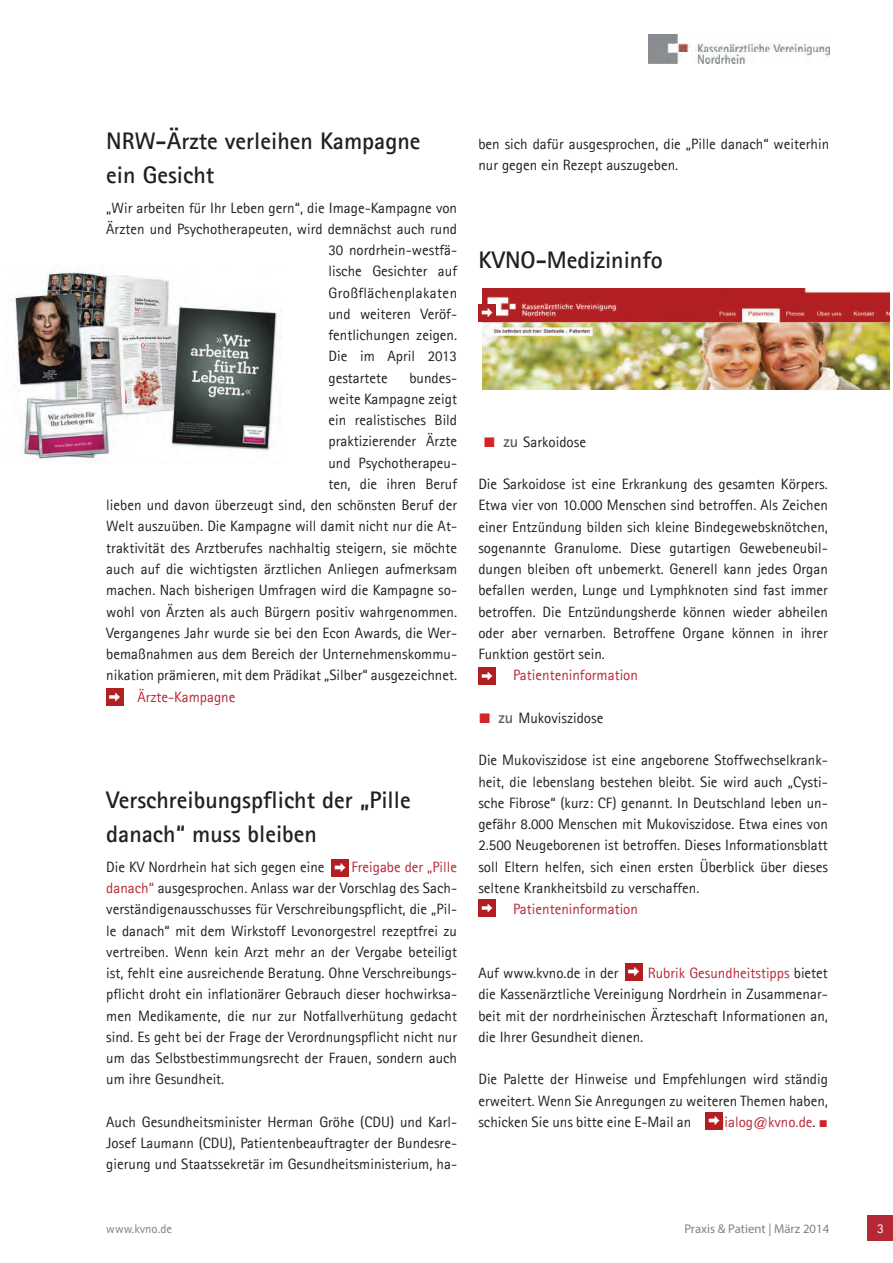
<style>
.page{position:relative;width:893px;height:1263px;background:#fff}
.page>*{position:absolute;margin:0;border:0;box-sizing:border-box;transform-origin:0 0}
.Zwischenüberschrift{font:700 24px/33.8px "Agfa Rotis Sans Serif";color:#231f20}
.Überschrift{font:700 24px "Agfa Rotis Sans Serif";color:#231f20}
.News-Fließ{font:15px/21.3px "Agfa Rotis Sans Serif";color:#231f20;text-align:justify}
.News-Fließ-2{font:15px "Agfa Rotis Sans Serif";color:#b72837}
.News-Fließ-3{font:15px "Agfa Rotis Sans Serif";letter-spacing:.025em;color:#231f20}
.t1{font:13.5px "Agfa Rotis Sans Serif";color:#fff}
.News-Fließ-4{font:12.75px "Myriad Pro";color:#808285}
.News-Fließ-5{font:12.75px "Agfa Rotis Sans Serif";color:#808285}
.s1{color:#b72837}
.s2{font-family:"Times New Roman";font-size:21px;color:#d1232a}
.s3{font-weight:700;font-size:16.5px;color:#5f5f62}
.s4{color:#231f20}
.s5{font-family:"Times New Roman";color:#d1232a}
</style>
<div class="page">
<img style="left:483px;top:289px;width:407px;height:101px">
<div style="left:868px;top:1215px;width:25px;height:26px;background:#b72837"></div>
<img style="left:649px;top:34px;width:180px;height:29px">
<img style="left:478px;top:304px;width:17px;height:17px">
<img style="left:106px;top:689px;width:17px;height:17px">
<img style="left:332px;top:859px;width:17px;height:17px">
<img style="left:11px;top:270px;width:271px;height:190px">
<img style="left:478px;top:899px;width:17px;height:17px">
<img style="left:478px;top:668px;width:17px;height:17px">
<img style="left:625px;top:963px;width:17px;height:17px">
<img style="left:706px;top:1112px;width:17px;height:17px">
<p class="Zwischenüberschrift" style="left:106px;top:123px;width:316px">NRW-Ärzte verleihen Kampagne ein Gesicht</p>
<p class="News-Fließ" style="left:106px;top:197px;width:352px">„Wir arbeiten für Ihr Leben gern“, die Image-Kampagne von</p>
<p class="News-Fließ" style="left:106px;top:218px;width:352px">Ärzten und Psychotherapeuten, wird demnächst auch rund</p>
<p class="News-Fließ" style="left:328px;top:239px;width:130px">30 nordrhein-westfä-</p>
<p class="News-Fließ" style="left:328px;top:261px;width:130px">lische Gesichter auf</p>
<p class="News-Fließ-3" style="left:328px;top:284px;width:130px">Großflächenplakaten</p>
<p class="News-Fließ" style="left:328px;top:303px;width:130px">und weiteren Veröf-</p>
<p class="News-Fließ" style="left:328px;top:324px;width:130px">fentlichungen zeigen.</p>
<p class="News-Fließ" style="left:328px;top:346px;width:130px">Die im April 2013</p>
<p class="News-Fließ" style="left:328px;top:367px;width:61px">gestartete</p>
<p class="News-Fließ" style="left:106px;top:367px;width:352px;text-align:right">bundes-<br>weite Kampagne zeigt<br>ein realistisches Bild<br>praktizierender Ärzte<br>und Psychotherapeu-<br>ten, die ihren Beruf<br>lieben und davon überzeugt sind, den schönsten Beruf der Welt auszuüben. Die Kampagne will damit nicht nur die At&shy;traktivität des Arztberufes nachhaltig steigern, sie möchte auch auf die wichtigsten ärztlichen Anliegen aufmerksam machen. Nach bisherigen Umfragen wird die Kampagne so&shy;wohl von Ärzten als auch Bürgern positiv wahrgenommen.<br>Vergangenes Jahr wurde sie bei den Econ Awards, die Wer&shy;bemaßnahmen aus dem Bereich der Unternehmenskommu&shy;nikation prämieren, mit dem Prädikat „Silber“ ausgezeichnet.</p>
<p class="News-Fließ-2" style="left:137px;top:688px;width:100px">Ärzte-Kampagne</p>
<p class="Zwischenüberschrift" style="left:106px;top:782px;width:306px">Verschreibungspflicht der „Pille danach“ muss bleiben</p>
<p class="News-Fließ" style="left:106px;top:856px;width:220px">Die KV Nordrhein hat sich gegen eine</p>
<p class="News-Fließ" style="left:106px;top:856px;width:352px;text-indent:245px"><span class="s1">Freigabe der „Pille danach“</span> ausgesprochen. Anlass war der Vorschlag des Sach&shy;verständigenausschusses für Verschreibungspflicht, die „Pil&shy;le danach“ mit dem Wirkstoff Levonorgestrel rezeptfrei zu vertreiben. Wenn kein Arzt mehr an der Vergabe beteiligt ist, fehlt eine ausreichende Beratung. Ohne Verschreibungs&shy;pflicht droht ein inflationärer Gebrauch dieser hochwirksa&shy;men Medikamente, die nur zur Notfallverhütung gedacht sind. Es geht bei der Frage der Verordnungspflicht nicht nur um das Selbstbestimmungsrecht der Frauen, sondern auch um ihre Gesundheit.</p>
<p class="News-Fließ" style="left:106px;top:1111px;width:352px">Auch Gesundheitsminister Herman Gröhe (CDU) und Karl-Josef Laumann (CDU), Patientenbeauftragter der Bundesre&shy;gierung und Staatssekretär im Gesundheitsministerium, ha-</p>
<p class="News-Fließ" style="left:478px;top:133px;width:352px">ben sich dafür ausgesprochen, die „Pille danach“ weiterhin nur gegen ein Rezept auszugeben.</p>
<p class="Überschrift" style="left:478px;top:244px;width:186px">KVNO-Medizininfo</p>
<p class="News-Fließ" style="left:483px;top:431px;width:104px"><span class="s2">■</span> <span class="s3">zu</span> Sarkoidose</p>
<p class="News-Fließ" style="left:478px;top:473px;width:351px">Die Sarkoidose ist eine Erkrankung des gesamten Körpers.<br>Etwa vier von 10.000 Menschen sind betroffen. Als Zeichen einer Entzündung bilden sich kleine Bindegewebsknötchen, sogenannte Granulome. Diese gutartigen Gewebeneubil&shy;dungen bleiben oft unbemerkt. Generell kann jedes Organ befallen werden, Lunge und Lymphknoten sind fast immer betroffen. Die Entzündungsherde können wieder abheilen oder aber vernarben. Betroffene Organe können in ihrer Funktion gestört sein.</p>
<p class="News-Fließ-2" style="left:513px;top:666px;width:126px">Patienteninformation</p>
<p class="News-Fließ" style="left:478px;top:707px;width:127px"><span class="s2">■</span> <span class="s3">zu</span> Mukoviszidose</p>
<p class="News-Fließ" style="left:478px;top:750px;width:351px">Die Mukoviszidose ist eine angeborene Stoffwechselkrank&shy;heit, die lebenslang bestehen bleibt. Sie wird auch „Cysti&shy;sche Fibrose“ (kurz: CF) genannt. In Deutschland leben un&shy;gefähr 8.000 Menschen mit Mukoviszidose. Etwa eines von 2.500 Neugeborenen ist betroffen. Dieses Informationsblatt soll Eltern helfen, sich einen ersten Überblick über dieses seltene Krankheitsbild zu verschaffen.</p>
<p class="News-Fließ-2" style="left:513px;top:900px;width:126px">Patienteninformation</p>
<p class="News-Fließ" style="left:478px;top:962px;width:351px;text-indent:169px"><span class="s1">Rubrik Gesundheitstipps</span> bietet die Kassenärztliche Vereinigung Nordrhein in Zusammenar&shy;beit mit der nordrheinischen Ärzteschaft Informationen an, die Ihrer Gesundheit dienen.</p>
<p class="News-Fließ" style="left:478px;top:1068px;width:351px">Die Palette der Hinweise und Empfehlungen wird ständig erweitert. Wenn Sie Anregungen zu weiteren Themen haben, schicken Sie uns bitte eine E-Mail an</p>
<p class="News-Fließ" style="left:478px;top:962px;width:142px">Auf www.kvno.de in der</p>
<p class="News-Fließ-2" style="left:717px;top:1113px;width:112px">dialog@kvno.de<span class="s4">.</span> <span class="s5">■</span></p>
<p class="News-Fließ-5" style="left:106px;top:1221px;width:67px">www.kvno.de</p>
<p class="News-Fließ-4" style="left:684px;top:1221px;width:146px">Praxis &amp; Patient | März 2014</p>
<p class="t1" style="left:877px;top:1221px;width:8px">3</p>
</div>
